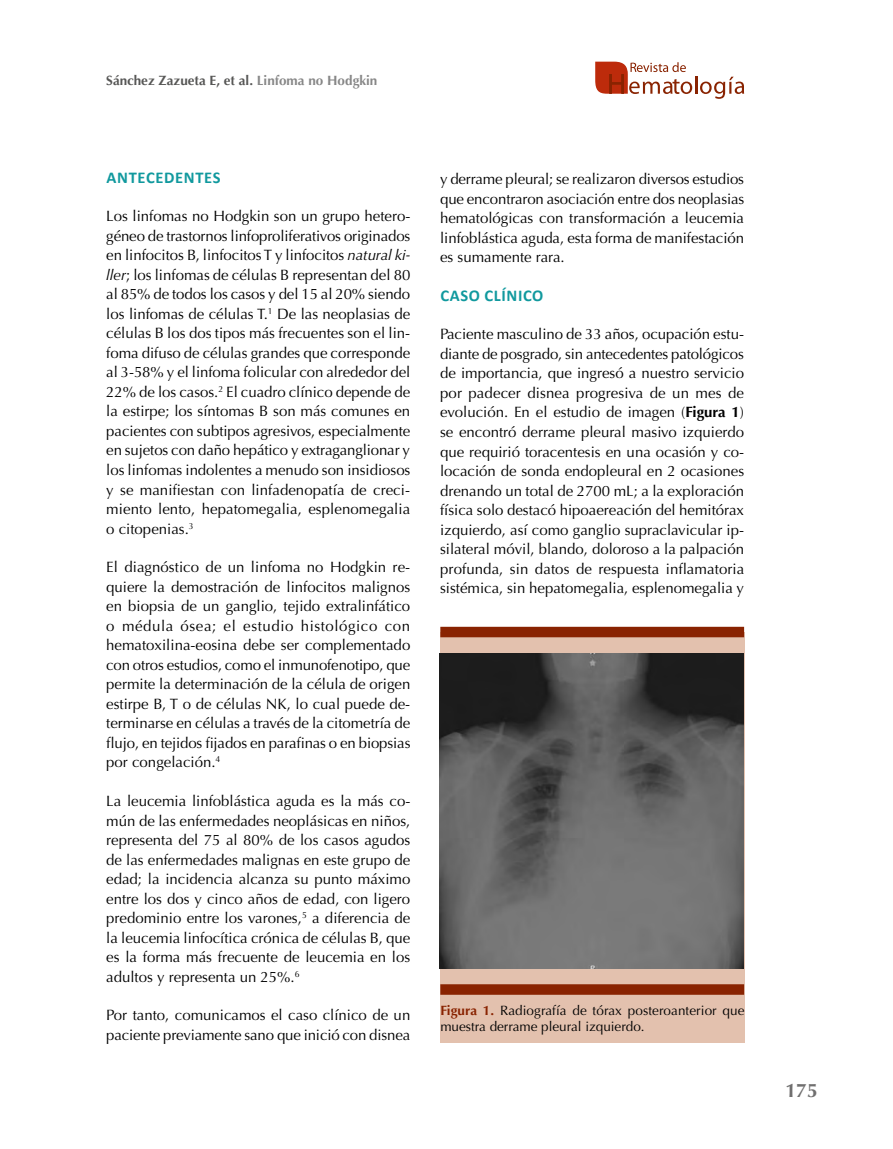
<style>
.page{position:relative;width:893px;height:1149px;background:#fff}
.page>*{position:absolute;margin:0;border:0;box-sizing:border-box;transform-origin:0 0}
.t1{font:700 19.5px "Optima";color:#706f6f}
.t2{font:700 16.5px "Calibri";letter-spacing:.04em;color:#11999e}
.t3{font:15px/19.5px "Optima";color:#000;text-align:justify}
.t4{font:13.5px/16.5px "Optima";letter-spacing:.005em;color:#000}
.t5{font:700 13.5px "Optima";color:#575756}
.s1{color:#878787}
.s2{font-style:italic}
.s3{font-weight:700}
.s4{font-weight:700;color:#892301}
</style>
<div class="page">
<svg style="left:595px;top:62px;width:149px;height:37px"></svg>
<div style="left:440px;top:632px;width:304px;height:410px;background:#e3c1ae"></div>
<div style="left:440px;top:626px;width:304px;height:11px;background:#892301"></div>
<div style="left:440px;top:983px;width:304px;height:11px;background:#892301"></div>
<img style="left:440px;top:653px;width:304px;height:314px">
<p class="t5" style="left:106px;top:73px;width:273px">Sánchez Zazueta E, et al. <span class="s1">Linfoma no Hodgkin</span></p>
<p class="t2" style="left:107px;top:165px;width:115px">ANTECEDENTES</p>
<p class="t3" style="left:106px;top:206px;width:306px">Los linfomas no Hodgkin son un grupo hetero&shy;géneo de trastornos linfoproliferativos originados en linfocitos B, linfocitos T y linfocitos <span class="s2">natural ki&shy;ller</span>; los linfomas de células B representan del 80 al 85% de todos los casos y del 15 al 20% siendo los linfomas de células T.<sup>1</sup> De las neoplasias de células B los dos tipos más frecuentes son el lin&shy;foma difuso de células grandes que corresponde al 3-58% y el linfoma folicular con alrededor del 22% de los casos.<sup>2</sup> El cuadro clínico depende de la estirpe; los síntomas B son más comunes en pacientes con subtipos agresivos, especialmente en sujetos con daño hepático y extraganglionar y los linfomas indolentes a menudo son insidiosos y se manifiestan con linfadenopatía de creci&shy;miento lento, hepatomegalia, esplenomegalia o citopenias.<sup>3</sup></p>
<p class="t3" style="left:106px;top:557px;width:306px">El diagnóstico de un linfoma no Hodgkin re&shy;quiere la demostración de linfocitos malignos en biopsia de un ganglio, tejido extralinfático o médula ósea; el estudio histológico con hematoxilina-eosina debe ser complementado con otros estudios, como el inmunofenotipo, que permite la determinación de la célula de origen estirpe B, T o de células NK, lo cual puede de&shy;terminarse en células a través de la citometría de flujo, en tejidos fijados en parafinas o en biopsias por congelación.<sup>4</sup></p>
<p class="t3" style="left:106px;top:791px;width:306px">La leucemia linfoblástica aguda es la más co&shy;mún de las enfermedades neoplásicas en niños, representa del 75 al 80% de los casos agudos de las enfermedades malignas en este grupo de edad; la incidencia alcanza su punto máximo entre los dos y cinco años de edad, con ligero predominio entre los varones,<sup>5</sup> a diferencia de la leucemia linfocítica crónica de células B, que es la forma más frecuente de leucemia en los adultos y representa un 25%.<sup>6</sup></p>
<p class="t3" style="left:106px;top:1005px;width:306px">Por tanto, comunicamos el caso clínico de un paciente previamente sano que inició con disnea</p>
<p class="t3" style="left:440px;top:169px;width:306px">y derrame pleural; se realizaron diversos estudios que encontraron asociación entre dos neoplasias hematológicas con transformación a leucemia linfoblástica aguda, esta forma de manifestación es sumamente rara.</p>
<p class="t2" style="left:440px;top:283px;width:105px">CASO CLÍNICO</p>
<p class="t3" style="left:440px;top:324px;width:306px">Paciente masculino de 33 años, ocupación estu&shy;diante de posgrado, sin antecedentes patológicos de importancia, que ingresó a nuestro servicio por padecer disnea progresiva de un mes de evolución. En el estudio de imagen (<span class="s3">Figura 1</span>) se encontró derrame pleural masivo izquierdo que requirió toracentesis en una ocasión y co&shy;locación de sonda endopleural en 2 ocasiones drenando un total de 2700 mL; a la exploración física solo destacó hipoaereación del hemitórax izquierdo, así como ganglio supraclavicular ip&shy;silateral móvil, blando, doloroso a la palpación profunda, sin datos de respuesta inflamatoria sistémica, sin hepatomegalia, esplenomegalia y</p>
<p class="t4" style="left:440px;top:1001px;width:306px"><span class="s4">Figura 1.</span> Radiografía de tórax posteroanterior que muestra derrame pleural izquierdo.</p>
<h1 class="t1" style="left:785px;top:1079px;width:34px">175</h1>
</div>
